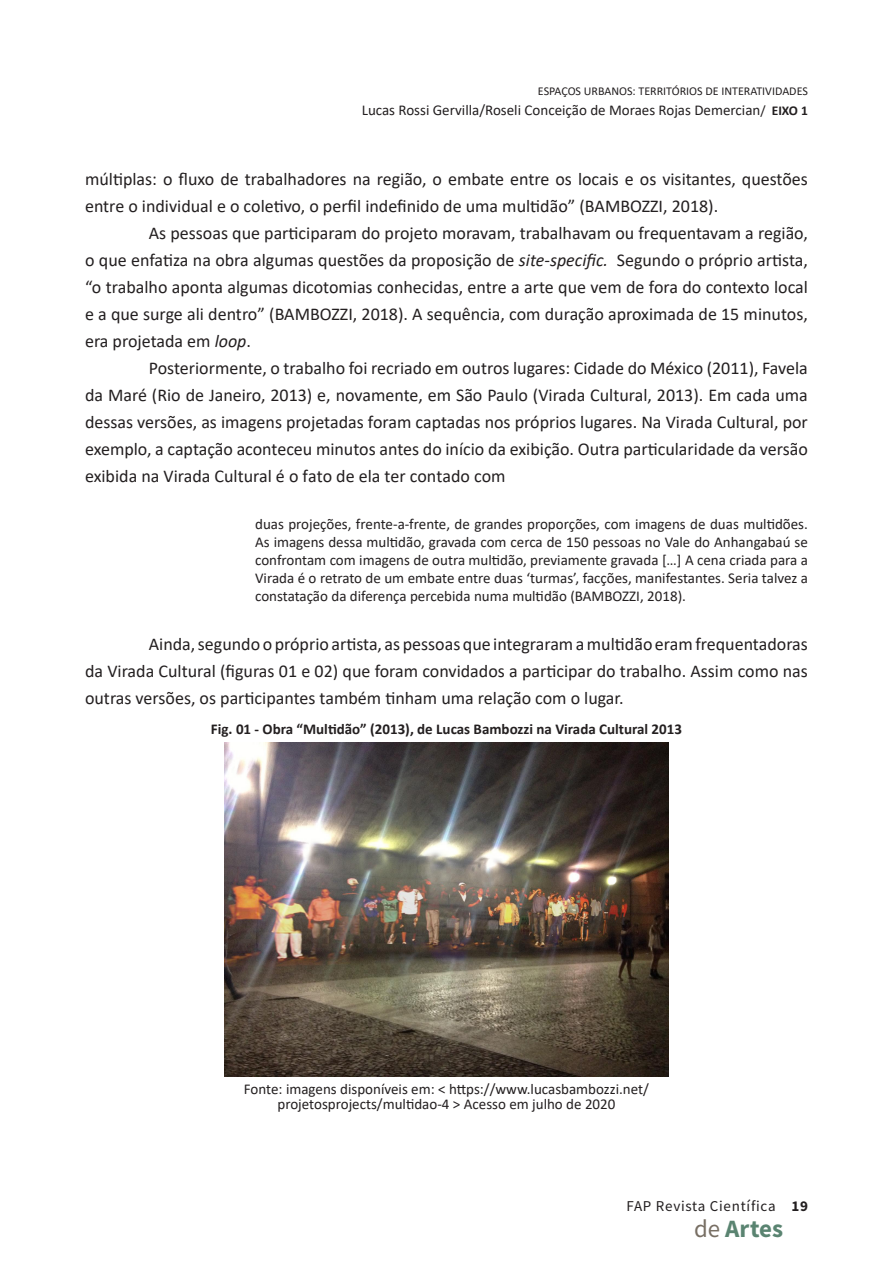
<style>
.page{position:relative;width:893px;height:1263px;background:#fff}
.page>*{position:absolute;margin:0;border:0;box-sizing:border-box;transform-origin:0 0}
.t1{font:700 24.9px "Source Sans Pro";color:#5a8471}
.Corpo{font:18px/27px "Calibri";color:#231f20;text-align:justify}
.citação{font:15px/18px "Calibri";color:#231f20;text-align:justify}
.figura_-_fonte{font:15px/15px "Calibri";color:#231f20;text-align:center}
.figura{font:700 15px "Calibri";color:#231f20}
.t2{font:15px "Source Sans Pro";letter-spacing:.05em;color:#231f20}
.t3{font:12px "Calibri";color:#231f20}
.s1{font-size:13.5px}
.s2{font-weight:700;font-size:13.5px}
.s3{font-style:italic}
.s4{font-weight:700}
.s5{font-weight:400;color:#786f64}
</style>
<div class="page">
<img style="left:224px;top:743px;width:445px;height:333px">
<p class="t3" style="left:538px;top:83px;width:271px">ESPAÇOS URBANOS: TERRITÓRIOS DE INTERATIVIDADES</p>
<p class="citação" style="left:362px;top:100px;width:448px">Lucas Rossi Gervilla/Roseli Conceição de Moraes Rojas Demercian<span class="s1">/</span> <span class="s2">EIXO 1</span></p>
<p class="Corpo" style="left:85px;top:165px;width:724px">múltiplas: o fluxo de trabalhadores na região, o embate entre os locais e os visitantes, questões entre o individual e o coletivo, o perfil indefinido de uma multidão” (BAMBOZZI, 2018).</p>
<p class="Corpo" style="left:85px;top:219px;width:724px;text-indent:64px">As pessoas que participaram do projeto moravam, trabalhavam ou frequentavam a região, o que enfatiza na obra algumas questões da proposição de <span class="s3">site-specific.</span> Segundo o próprio artista, “o trabalho aponta algumas dicotomias conhecidas, entre a arte que vem de fora do contexto local e a que surge ali dentro” (BAMBOZZI, 2018). A sequência, com duração aproximada de 15 minutos, era projetada em <span class="s3">loop</span>.</p>
<p class="Corpo" style="left:85px;top:354px;width:724px;text-indent:64px">Posteriormente, o trabalho foi recriado em outros lugares: Cidade do México (2011), Favela da Maré (Rio de Janeiro, 2013) e, novamente, em São Paulo (Virada Cultural, 2013). Em cada uma dessas versões, as imagens projetadas foram captadas nos próprios lugares. Na Virada Cultural, por exemplo, a captação aconteceu minutos antes do início da exibição. Outra particularidade da versão exibida na Virada Cultural é o fato de ela ter contado com</p>
<p class="citação" style="left:255px;top:515px;width:554px">duas projeções, frente-a-frente, de grandes proporções, com imagens de duas multidões.<br>As imagens dessa multidão, gravada com cerca de 150 pessoas no Vale do Anhangabaú se confrontam com imagens de outra multidão, previamente gravada […] A cena criada para a Virada é o retrato de um embate entre duas ‘turmas’, facções, manifestantes. Seria talvez a constatação da diferença percebida numa multidão (BAMBOZZI, 2018).</p>
<p class="Corpo" style="left:85px;top:630px;width:724px;text-indent:64px">Ainda, segundo o próprio artista, as pessoas que integraram a multidão eram frequentadoras da Virada Cultural (figuras 01 e 02) que foram convidados a participar do trabalho. Assim como nas outras versões, os participantes também tinham uma relação com o lugar.</p>
<p class="figura" style="left:211px;top:718px;width:473px">Fig. 01 - Obra “Multidão” (2013), de Lucas Bambozzi na Virada Cultural 2013</p>
<p class="figura_-_fonte" style="left:244px;top:1081px;width:407px">Fonte: imagens disponíveis em: &lt; https://www.lucasbambozzi.net/ projetosprojects/multidao-4 &gt; Acesso em julho de 2020</p>
<p class="t2" style="left:626px;top:1197px;width:183px">FAP Revista Científica <span class="s4">19</span></p>
<h1 class="t1" style="left:694px;top:1211px;width:90px"><span class="s5">de</span> Artes</h1>
</div>
